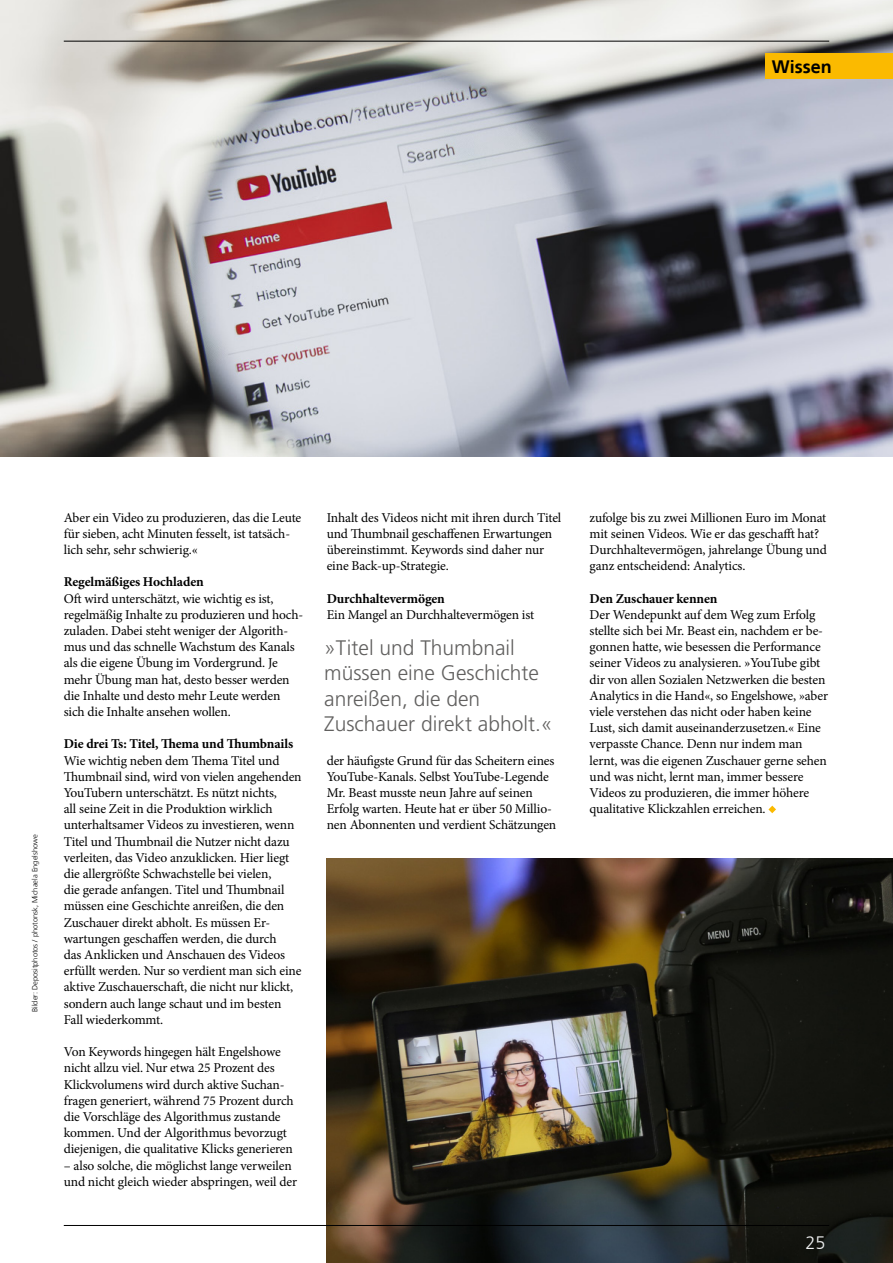
<style>
.page{position:relative;width:893px;height:1263px;background:#fff}
.page>*{position:absolute;margin:0;border:0;box-sizing:border-box;transform-origin:0 0}
.t1{font:300 21px/25.2px "Frutiger LT Pro";color:#61605f}
.t2{font:700 18px "Frutiger LT";color:#000}
.t3{font:300 18px "Frutiger LT";color:#f0f1f2}
.t4{font:13.5px/16.2px "Minion Pro";letter-spacing:-.01em;color:#000}
.t5{font:700 13.5px "Minion Pro";letter-spacing:-.01em;color:#000}
.t6{font:300 7.5px "Frutiger LT";color:#000}
</style>
<div class="page">
<img style="left:327px;top:858px;width:566px;height:405px">
<img style="left:0;top:0;width:893px;height:457px">
<svg style="left:768px;top:806px;width:8px;height:7px"></svg>
<hr style="left:64px;top:41px;width:765px;height:1px;background:#000">
<hr style="left:64px;top:1225px;width:765px;height:1px;background:#000">
<div style="left:765px;top:53px;width:128px;height:26px;background:#fbba00"></div>
<h2 class="t2" style="left:772px;top:56px;width:61px">Wissen</h2>
<p class="t6" style="left:31px;top:1012px;width:179px;rotate:-90deg">Bilder: Depositphotos / photonsk, Michaela Engelshowe</p>
<p class="t4" style="left:64px;top:509px;width:239px">Aber ein Video zu produzieren, das die Leute für sieben, acht Minuten fesselt, ist tatsäch&shy;lich sehr, sehr schwierig.«</p>
<p class="t5" style="left:64px;top:573px;width:141px">Regelmäßiges Hochladen</p>
<p class="t4" style="left:64px;top:590px;width:241px">Oft wird unterschätzt, wie wichtig es ist, regelmäßig Inhalte zu produzieren und hoch&shy;zuladen. Dabei steht weniger der Algorith&shy;mus und das schnelle Wachstum des Kanals als die eigene Übung im Vordergrund. Je mehr Übung man hat, desto besser werden die Inhalte und desto mehr Leute werden sich die Inhalte ansehen wollen.</p>
<p class="t5" style="left:64px;top:735px;width:231px">Die drei Ts: Titel, Thema und Thumbnails</p>
<p class="t4" style="left:64px;top:752px;width:239px">Wie wichtig neben dem Thema Titel und Thumbnail sind, wird von vielen angehenden YouTubern unterschätzt. Es nützt nichts,<br>all seine Zeit in die Produktion wirklich unterhaltsamer Videos zu investieren, wenn Titel und Thumbnail die Nutzer nicht dazu verleiten, das Video anzuklicken. Hier liegt die allergrößte Schwachstelle bei vielen,<br>die gerade anfangen. Titel und Thumbnail müssen eine Geschichte anreißen, die den Zuschauer direkt abholt. Es müssen Er&shy;wartungen geschaffen werden, die durch<br>das Anklicken und Anschauen des Videos erfüllt werden. Nur so verdient man sich eine aktive Zuschauerschaft, die nicht nur klickt, sondern auch lange schaut und im besten Fall wiederkommt.</p>
<p class="t4" style="left:64px;top:1044px;width:231px">Von Keywords hingegen hält Engelshowe nicht allzu viel. Nur etwa 25 Prozent des Klickvolumens wird durch aktive Suchan&shy;fragen generiert, während 75 Prozent durch die Vorschläge des Algorithmus zustande kommen. Und der Algorithmus bevorzugt diejenigen, die qualitative Klicks generieren</p>
<p class="t4" style="left:64px;top:1157px;width:235px">– also solche, die möglichst lange verweilen und nicht gleich wieder abspringen, weil der</p>
<p class="t4" style="left:327px;top:509px;width:236px">Inhalt des Videos nicht mit ihren durch Titel und Thumbnail geschaffenen Erwartungen übereinstimmt. Keywords sind daher nur eine Back-up-Strategie.</p>
<p class="t5" style="left:327px;top:589px;width:120px">Durchhaltevermögen</p>
<p class="t4" style="left:327px;top:606px;width:209px">Ein Mangel an Durchhaltevermögen ist</p>
<h1 class="t1" style="left:324px;top:635px;width:230px">»Titel und Thumbnail müssen eine Geschichte anreißen, die den<br>Zuschauer direkt abholt.«</h1>
<p class="t4" style="left:327px;top:752px;width:231px">der häufigste Grund für das Scheitern eines YouTube-Kanals. Selbst YouTube-Legende Mr. Beast musste neun Jahre auf seinen Erfolg warten. Heute hat er über 50 Millio&shy;nen Abonnenten und verdient Schätzungen</p>
<p class="t4" style="left:590px;top:509px;width:239px">zufolge bis zu zwei Millionen Euro im Monat mit seinen Videos. Wie er das geschafft hat?<br>Durchhaltevermögen, jahrelange Übung und ganz entscheidend: Analytics.</p>
<p class="t5" style="left:590px;top:589px;width:129px">Den Zuschauer kennen</p>
<p class="t4" style="left:590px;top:606px;width:240px">Der Wendepunkt auf dem Weg zum Erfolg stellte sich bei Mr. Beast ein, nachdem er be&shy;gonnen hatte, wie besessen die Performance seiner Videos zu analysieren. »YouTube gibt dir von allen Sozialen Netzwerken die besten Analytics in die Hand«, so Engelshowe, »aber viele verstehen das nicht oder haben keine Lust, sich damit auseinanderzusetzen.« Eine verpasste Chance. Denn nur indem man lernt, was die eigenen Zuschauer gerne sehen und was nicht, lernt man, immer bessere Videos zu produzieren, die immer höhere qualitative Klickzahlen erreichen.</p>
<h2 class="t3" style="left:805px;top:1233px;width:22px">25</h2>
</div>
